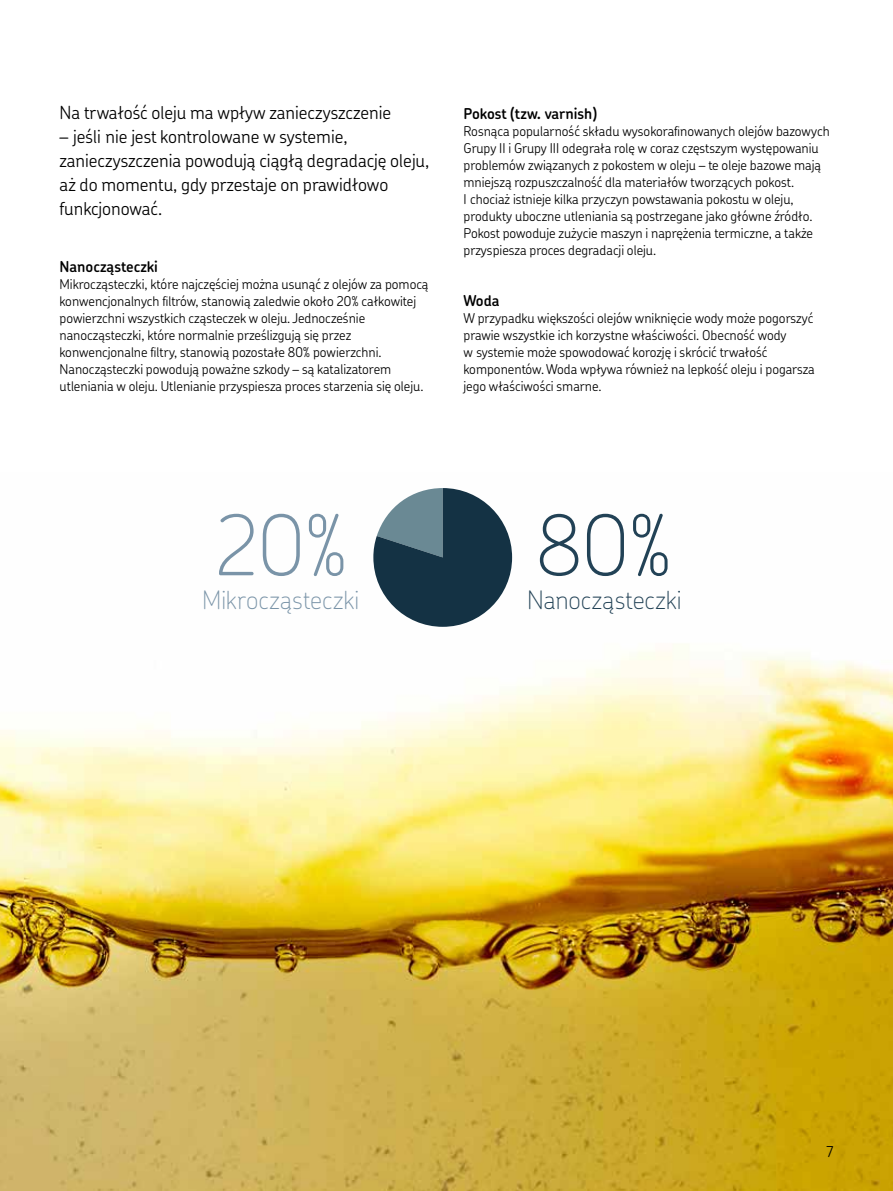
<style>
.page{position:relative;width:893px;height:1191px;background:#fff}
.page>*{position:absolute;margin:0;border:0;box-sizing:border-box;transform-origin:0 0}
.t1{font:100 83.4px "SKF Chevin OT";color:#7a94a8}
.t2{font:100 83.4px "SKF Chevin OT";color:#224256}
.t3{font:100 25.2px "SKF Chevin OT";letter-spacing:.005em;color:#7a94a8}
.t4{font:100 25.2px "SKF Chevin OT";letter-spacing:.005em;color:#224256}
.t5{font:300 18px/24px "SKF Chevin OT";color:#000}
.t6{font:600 15px "SKF Chevin OT";color:#000}
.t7{font:300 15px "SKF Chevin OT";color:#000}
.t8{font:300 13.5px/17px "SKF Chevin OT";color:#000}
</style>
<div class="page">
<img style="left:0;top:554px;width:893px;height:637px">
<svg style="left:373px;top:488px;width:139px;height:139px"></svg>
<h3 class="t5" style="left:60px;top:98px;width:333px">Na trwałość oleju ma wpływ zanieczyszczenie</h3>
<h3 class="t5" style="left:60px;top:122px;width:371px">– jeśli nie jest kontrolowane w systemie, zanieczyszczenia powodują ciągłą degradację oleju, aż do momentu, gdy przestaje on prawidłowo funkcjonować.</h3>
<p class="t6" style="left:60px;top:253px;width:100px">Nanocząsteczki</p>
<p class="t8" style="left:60px;top:274px;width:371px">Mikrocząsteczki, które najczęściej można usunąć z olejów za pomocą konwencjonalnych filtrów, stanowią zaledwie około 20% całkowitej powierzchni wszystkich cząsteczek w oleju. Jednocześnie nanocząsteczki, które normalnie prześlizgują się przez konwencjonalne filtry, stanowią pozostałe 80% powierzchni.<br>Nanocząsteczki powodują poważne szkody – są katalizatorem utleniania w oleju. Utlenianie przyspiesza proces starzenia się oleju.</p>
<p class="t6" style="left:463px;top:100px;width:135px">Pokost (tzw. varnish)</p>
<p class="t8" style="left:463px;top:121px;width:368px">Rosnąca popularność składu wysokorafinowanych olejów bazowych Grupy II i Grupy III odegrała rolę w coraz częstszym występowaniu problemów związanych z pokostem w oleju – te oleje bazowe mają mniejszą rozpuszczalność dla materiałów tworzących pokost.<br>I chociaż istnieje kilka przyczyn powstawania pokostu w oleju, produkty uboczne utleniania są postrzegane jako główne źródło.<br>Pokost powoduje zużycie maszyn i naprężenia termiczne, a także przyspiesza proces degradacji oleju.</p>
<p class="t6" style="left:463px;top:287px;width:38px">Woda</p>
<p class="t8" style="left:463px;top:308px;width:353px">W przypadku większości olejów wniknięcie wody może pogorszyć prawie wszystkie ich korzystne właściwości. Obecność wody<br>w systemie może spowodować korozję i skrócić trwałość komponentów. Woda wpływa również na lepkość oleju i pogarsza jego właściwości smarne.</p>
<h1 class="t1" style="left:214px;top:469px;width:136px">20%</h1>
<h1 class="t2" style="left:536px;top:469px;width:138px">80%</h1>
<h2 class="t3" style="left:202px;top:577px;width:159px">Mikrocząsteczki</h2>
<h2 class="t4" style="left:527px;top:577px;width:156px">Nanocząsteczki</h2>
<p class="t7" style="left:826px;top:1137px;width:9px">7</p>
</div>
